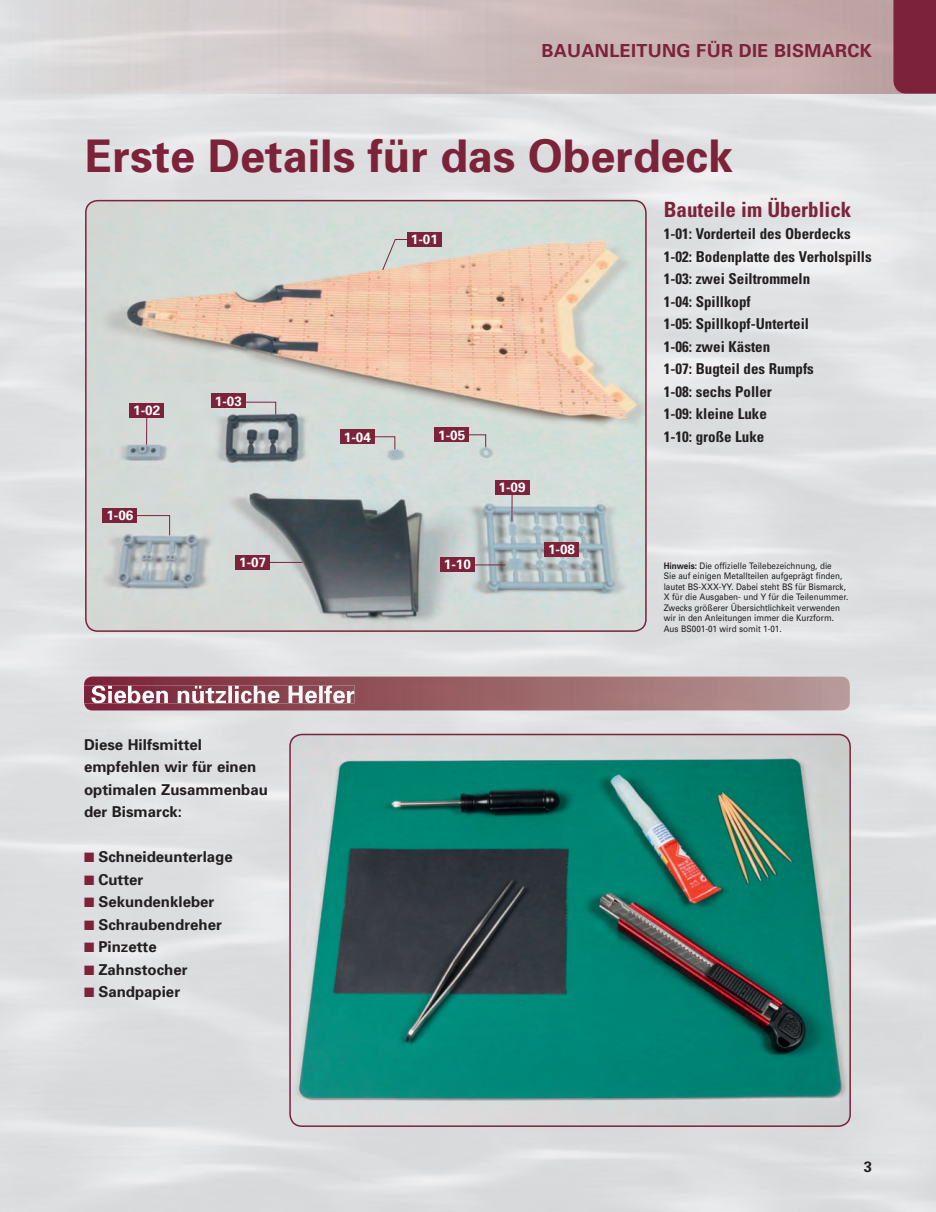
<style>
.page{position:relative;width:936px;height:1212px;background:#fff}
.page>*{position:absolute;margin:0;border:0;box-sizing:border-box;transform-origin:0 0}
.t1{font:700 45px "Univers";color:#7c223b}
.t2{font:700 condensed 21px "Univers";color:#7c223b}
.t3{font:700 18px "Univers";letter-spacing:.02em;color:#7c223b}
.t4{font:700 condensed 15px/22.5px "Univers";color:#231f20}
.t5{font:700 15px/22.5px "Univers";color:#231f20}
.t6{font:700 13.5px "Univers";color:#fff}
.t7{font:9px/10.5px "Univers";color:#231f20;scale:.9 1}
.s1{color:#7c223b}
.s2{font-weight:700}
</style>
<div class="page">
<img style="left:0;top:94px;width:935px;height:1118px">
<div style="left:893px;top:0;width:42px;height:94px;background:#7c223b"></div>
<img style="left:289px;top:734px;width:561px;height:393px">
<div style="left:289px;top:734px;width:561px;height:393px;border:2px solid #7c223b;border-radius:12px"></div>
<img style="left:84px;top:676px;width:765px;height:34px">
<img style="left:84px;top:685px;width:270px;height:18px">
<img style="left:85px;top:200px;width:561px;height:432px">
<div style="left:85px;top:200px;width:561px;height:432px;border:2px solid #7c223b;border-radius:12px"></div>
<svg style="left:382px;top:239px;width:43px;height:32px"></svg>
<div style="left:407px;top:232px;width:34px;height:15px;background:#7c223b"></div>
<div style="left:544px;top:542px;width:34px;height:15px;background:#7c223b"></div>
<svg style="left:119px;top:515px;width:51px;height:21px"></svg>
<div style="left:103px;top:508px;width:34px;height:15px;background:#7c223b"></div>
<svg style="left:243px;top:401px;width:33px;height:14px"></svg>
<div style="left:211px;top:393px;width:34px;height:15px;background:#7c223b"></div>
<svg style="left:356px;top:436px;width:39px;height:14px"></svg>
<div style="left:340px;top:429px;width:34px;height:15px;background:#7c223b"></div>
<hr style="left:253px;top:562px;width:49px;height:1px;background:#7c223b">
<div style="left:236px;top:555px;width:34px;height:15px;background:#7c223b"></div>
<hr style="left:511px;top:487px;width:1px;height:34px;background:#7c223b">
<div style="left:495px;top:480px;width:34px;height:15px;background:#7c223b"></div>
<div style="left:440px;top:557px;width:34px;height:15px;background:#7c223b"></div>
<hr style="left:146px;top:411px;width:1px;height:34px;background:#7c223b">
<div style="left:130px;top:403px;width:34px;height:15px;background:#7c223b"></div>
<div style="left:435px;top:427px;width:34px;height:15px;background:#7c223b"></div>
<hr style="left:474px;top:564px;width:31px;height:1px;background:#7c223b">
<svg style="left:451px;top:434px;width:35px;height:14px"></svg>
<h3 class="t3" style="left:541px;top:40px;width:332px">BAUANLEITUNG FÜR DIE BISMARCK</h3>
<h1 class="t1" style="left:85px;top:129px;width:649px">Erste Details für das Oberdeck</h1>
<h3 class="t6" style="left:133px;top:402px;width:29px">1-02</h3>
<h3 class="t6" style="left:106px;top:507px;width:29px">1-06</h3>
<h3 class="t6" style="left:215px;top:393px;width:29px">1-03</h3>
<h3 class="t6" style="left:239px;top:554px;width:29px">1-07</h3>
<h3 class="t5" style="left:84px;top:733px;width:185px">Diese Hilfsmittel empfehlen wir für einen optimalen Zusammenbau der Bismarck:</h3>
<h3 class="t5" style="left:84px;top:846px;width:150px"><span class="s1">■</span> Schneideunterlage</h3>
<h3 class="t5" style="left:84px;top:868px;width:61px"><span class="s1">■</span> Cutter</h3>
<h3 class="t5" style="left:84px;top:891px;width:132px"><span class="s1">■</span> Sekundenkleber</h3>
<h3 class="t5" style="left:84px;top:913px;width:139px"><span class="s1">■</span> Schraubendreher</h3>
<h3 class="t5" style="left:84px;top:936px;width:74px"><span class="s1">■</span> Pinzette</h3>
<h3 class="t5" style="left:84px;top:958px;width:105px"><span class="s1">■</span> Zahnstocher</h3>
<h3 class="t5" style="left:84px;top:981px;width:98px"><span class="s1">■</span> Sandpapier</h3>
<h3 class="t6" style="left:411px;top:231px;width:29px">1-01</h3>
<h3 class="t6" style="left:344px;top:429px;width:29px">1-04</h3>
<h3 class="t6" style="left:438px;top:427px;width:29px">1-05</h3>
<h3 class="t6" style="left:444px;top:556px;width:29px">1-10</h3>
<h3 class="t6" style="left:498px;top:479px;width:29px">1-09</h3>
<h3 class="t6" style="left:548px;top:541px;width:29px">1-08</h3>
<h2 class="t2" style="left:663px;top:196px;width:189px">Bauteile im Überblick</h2>
<h3 class="t4" style="left:663px;top:222px;width:209px">1-01: Vorderteil des Oberdecks<br>1-02: Bodenplatte des Verholspills<br>1-03: zwei Seiltrommeln<br>1-04: Spillkopf<br>1-05: Spillkopf-Unterteil<br>1-06: zwei Kästen<br>1-07: Bugteil des Rumpfs<br>1-08: sechs Poller<br>1-09: kleine Luke<br>1-10: große Luke</h3>
<p class="t7" style="left:663px;top:560px;width:206px"><span class="s2">Hinweis:</span> Die offizielle Teilebezeichnung, die<br>Sie auf einigen Metallteilen aufgeprägt finden, lautet BS-XXX-YY. Dabei steht BS für Bismarck, X für die Ausgaben- und Y für die Teilenummer.<br>Zwecks größerer Übersichtlichkeit verwenden wir in den Anleitungen immer die Kurzform.<br>Aus BS001-01 wird somit 1-01.</p>
<h3 class="t5" style="left:863px;top:1155px;width:10px">3</h3>
</div>
